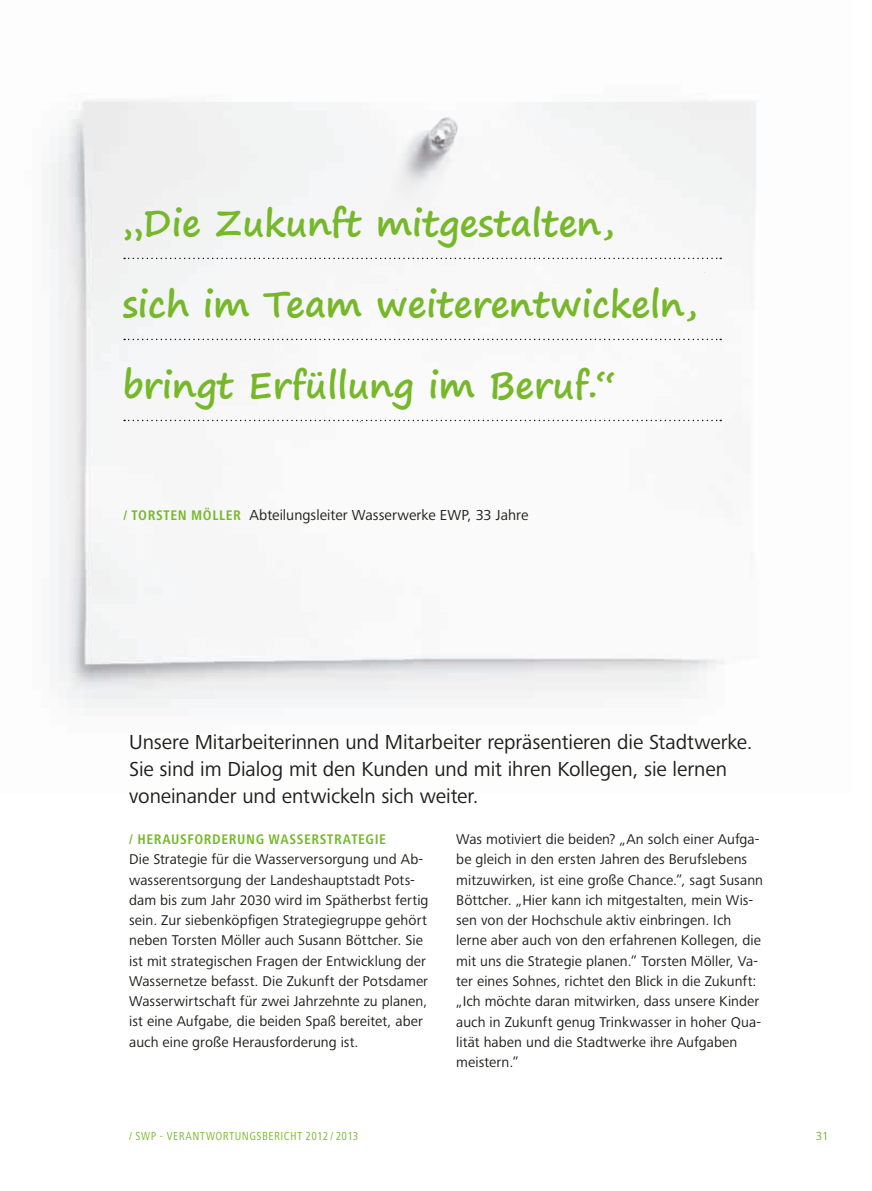
<style>
.page{position:relative;width:872px;height:1191px;background:#fff}
.page>*{position:absolute;margin:0;border:0;box-sizing:border-box;transform-origin:0 0}
.t1{font:700 36px "Segoe Print";letter-spacing:-.155em;color:#76b82a}
.t2{font:21px/27px "Frutiger Next Pro";color:#1d1d1b}
.t3{font:15px "Frutiger Next Pro";letter-spacing:.01em;color:#1d1d1b}
.t4{font:14.7px/20.2px "Frutiger Next Pro";letter-spacing:.01em;color:#1d1d1b}
.t5{font:700 condensed 14.4px "Frutiger Next Pro";letter-spacing:.04em;color:#76b82a}
.t6{font:condensed 12px "Frutiger Next Pro";letter-spacing:.04em;color:#76b82a}
.t7{font:12px "Frutiger Next Pro";color:#76b82a}
.s1{font-weight:700;font-stretch:condensed;font-size:14.4px;color:#76b82a}
.s2{font-size:14.4px}
</style>
<div class="page">
<img style="left:50px;top:100px;width:706px;height:608px">
<img style="left:372px;top:100px;width:130px;height:116px">
<svg style="left:124px;top:254px;width:597px;height:5px"></svg>
<svg style="left:124px;top:339px;width:597px;height:1px"></svg>
<svg style="left:124px;top:420px;width:597px;height:7px"></svg>
<h1 class="t1" style="left:123px;top:191px;width:498px">„D ie Zukunft mitgestalten,</h1>
<h1 class="t1" style="left:123px;top:272px;width:581px">sich im Team weiterentwickeln,</h1>
<h1 class="t1" style="left:123px;top:353px;width:502px">bringt E rfüllung im B eruf.“</h1>
<p class="t3" style="left:123px;top:506px;width:406px"><span class="s1">/ TORSTEN MÖLLER</span> Abteilungsleiter Wasserwerke EWP, 33 Jahre</p>
<h2 class="t2" style="left:129px;top:729px;width:625px">Unsere M itarbeiterinnen und M itarbeiter repräsentieren die Stadtwerke.<br>Sie sind im Dialog mit den Kunden und mit ihren Kollegen, sie lernen voneinander und entwickeln sich weiter.</h2>
<p class="t5" style="left:129px;top:831px;width:258px">/ HERAUSFORDERUNG WASSERSTRATEGIE</p>
<p class="t4" style="left:129px;top:849px;width:301px">Die Strategie für die Wasserversorgung und Ab&shy;wasserentsorgung der Landeshauptstadt Pots&shy;dam bis zum Jahr <span class="s2">2030</span> wird im Spätherbst fertig sein. Zur siebenköpfigen Strategiegruppe gehört neben Torsten Möller auch Susann Böttcher. Sie ist mit strategischen Fragen der Entwicklung der Wassernetze befasst. Die Zukunft der Potsdamer Wasserwirtschaft für zwei Jahrzehnte zu planen, ist eine Aufgabe, die beiden Spaß bereitet, aber auch eine große Herausforderung ist.</p>
<p class="t4" style="left:456px;top:829px;width:308px">Was motiviert die beiden? „An solch einer Aufga&shy;be gleich in den ersten Jahren des Berufslebens mitzuwirken, ist eine große Chance.”, sagt Susann Böttcher. „H ier kann ich mitgestalten, mein Wis&shy;sen von der Hochschule aktiv einbringen. Ich lerne aber auch von den erfahrenen Kollegen, die mit uns die Strategie planen.” Torsten Möller, Va&shy;ter eines Sohnes, richtet den Blick in die Zukunft: „Ich möchte daran mitwirken, dass unsere Kinder auch in Zukunft genug Trinkwasser in hoher Qua&shy;lität haben und die Stadtwerke ihre Aufgaben meistern.”</p>
<p class="t6" style="left:129px;top:1129px;width:15px">/ SWP</p>
<p class="t6" style="left:160px;top:1129px;width:200px">- VERANTWORTUNGSBERICHT 2012 / 2013</p>
<p class="t7" style="left:816px;top:1129px;width:14px">31</p>
</div>
